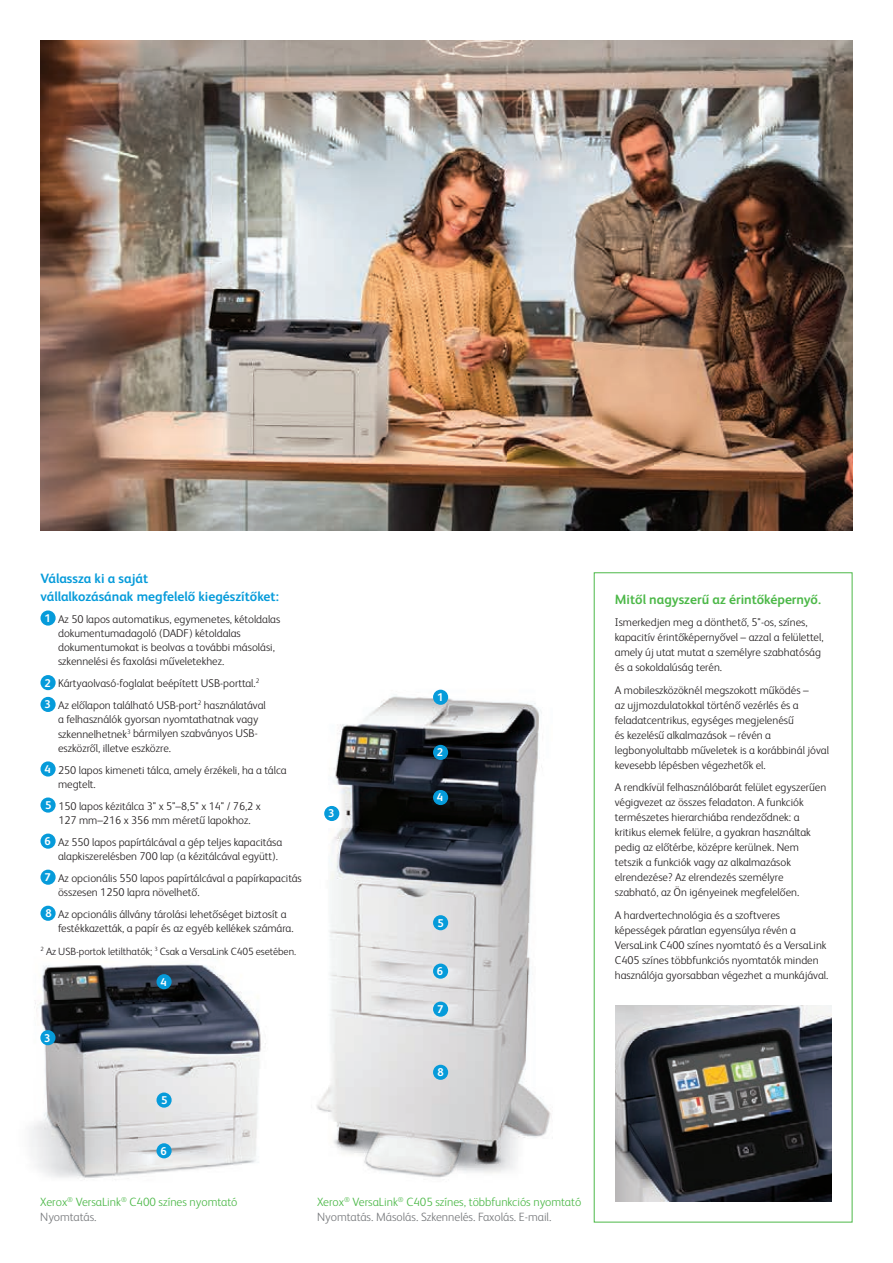
<style>
.page{position:relative;width:893px;height:1263px;background:#fff}
.page>*{position:absolute;margin:0;border:0;box-sizing:border-box;transform-origin:0 0}
.t1{font:700 13.5px/18px "Xerox Sans";color:#069bda}
.t2{font:700 13.5px "Xerox Sans";color:#4cb848}
.t3{font:300 12px/15px "Xerox Sans";color:#4cb848}
.t4{font:300 11.25px/15px "Xerox Sans";color:#231f20}
.t5{font:700 11.25px "Xerox Sans";color:#fff}
.t6{font:300 10.5px "Xerox Sans";letter-spacing:-.005em;color:#231f20}
.s1{font-weight:700;color:#fff}
.s2{color:#76787b}
</style>
<div class="page">
<img style="left:316px;top:669px;width:292px;height:554px">
<div style="left:433px;top:1065px;width:15px;height:15px;background:#069bda;border-radius:50%"></div>
<div style="left:433px;top:1001px;width:15px;height:16px;background:#069bda;border-radius:50%"></div>
<div style="left:433px;top:963px;width:15px;height:16px;background:#069bda;border-radius:50%"></div>
<div style="left:433px;top:915px;width:15px;height:15px;background:#069bda;border-radius:50%"></div>
<div style="left:433px;top:790px;width:15px;height:15px;background:#069bda;border-radius:50%"></div>
<div style="left:324px;top:806px;width:15px;height:15px;background:#069bda;border-radius:50%"></div>
<div style="left:433px;top:745px;width:15px;height:15px;background:#069bda;border-radius:50%"></div>
<div style="left:433px;top:690px;width:15px;height:15px;background:#069bda;border-radius:50%"></div>
<img style="left:30px;top:963px;width:236px;height:216px">
<div style="left:156px;top:1143px;width:16px;height:15px;background:#069bda;border-radius:50%"></div>
<svg style="left:156px;top:1092px;width:16px;height:16px"></svg>
<div style="left:156px;top:974px;width:16px;height:15px;background:#069bda;border-radius:50%"></div>
<div style="left:40px;top:1030px;width:16px;height:15px;background:#069bda;border-radius:50%"></div>
<img style="left:615px;top:1006px;width:216px;height:195px">
<div style="left:594px;top:572px;width:258px;height:650px;border:1px solid #4cb848"></div>
<div style="left:41px;top:610px;width:15px;height:16px;background:#069bda;border-radius:50%"></div>
<div style="left:41px;top:675px;width:15px;height:15px;background:#069bda;border-radius:50%"></div>
<div style="left:41px;top:697px;width:15px;height:15px;background:#069bda;border-radius:50%"></div>
<div style="left:41px;top:761px;width:15px;height:15px;background:#069bda;border-radius:50%"></div>
<div style="left:41px;top:797px;width:15px;height:16px;background:#069bda;border-radius:50%"></div>
<div style="left:41px;top:833px;width:15px;height:16px;background:#069bda;border-radius:50%"></div>
<div style="left:41px;top:870px;width:15px;height:15px;background:#069bda;border-radius:50%"></div>
<div style="left:41px;top:906px;width:15px;height:15px;background:#069bda;border-radius:50%"></div>
<img style="left:40px;top:41px;width:812px;height:489px">
<p class="t1" style="left:40px;top:569px;width:240px">Válassza ki a saját<br>vállalkozásának megfelelő kiegészítőket:</p>
<p class="t4" style="left:58px;top:611px;width:224px;line-height:14.2px;text-indent:-13px"><span class="s1">1</span> Az 50 lapos automatikus, egymenetes, kétoldalas dokumentumadagoló (DADF) kétoldalas dokumentumokat is beolvas a további másolási, szkennelési és faxolási műveletekhez.</p>
<p class="t4" style="left:44px;top:672px;width:223px;line-height:21.8px"><span class="s1">2</span> Kártyaolvasó-foglalat beépített USB-porttal.<sup>2<br></sup><span class="s1">3</span> Az előlapon található USB-port<sup>2</sup> használatával</p>
<p class="t4" style="left:58px;top:712px;width:202px;line-height:14.2px;text-align:justify">a felhasználók gyorsan nyomtathatnak vagy szkennelhetnek<sup>3</sup> bármilyen szabványos USB&shy;eszközről, illetve eszközre.</p>
<p class="t4" style="left:58px;top:762px;width:230px;line-height:14.2px;text-indent:-14px"><span class="s1">4</span> 250 lapos kimeneti tálca, amely érzékeli, ha a tálca megtelt.</p>
<p class="t4" style="left:45px;top:798px;width:217px;line-height:14.2px;text-align:center"><span class="s1">5</span> 150 lapos kézitálca 3" x 5"–8,5" x 14" / 76,2 x<br>127 mm–216 x 356 mm méretű lapokhoz.</p>
<p class="t4" style="left:58px;top:834px;width:226px;line-height:14.2px;text-indent:-14px"><span class="s1">6</span> Az 550 lapos papírtálcával a gép teljes kapacitása alapkiszerelésben 700 lap (a kézitálcával együtt).</p>
<p class="t4" style="left:58px;top:870px;width:245px;line-height:14.2px;text-indent:-13px"><span class="s1">7</span> Az opcionális 550 lapos papírtálcával a papírkapacitás összesen 1250 lapra növelhető.</p>
<p class="t4" style="left:58px;top:906px;width:237px;line-height:14.2px;text-indent:-13px"><span class="s1">8</span> Az opcionális állvány tárolási lehetőséget biztosít a festékkazetták, a papír és az egyéb kellékek számára.</p>
<p class="t6" style="left:40px;top:944px;width:257px"><sup>2</sup> Az USB-portok letilthatók; <sup>3</sup> Csak a VersaLink C405 esetében.</p>
<p class="t5" style="left:44px;top:1030px;width:8px">3</p>
<p class="t5" style="left:160px;top:974px;width:8px">4</p>
<p class="t5" style="left:161px;top:1093px;width:8px">5</p>
<p class="t5" style="left:160px;top:1143px;width:8px">6</p>
<p class="t5" style="left:328px;top:806px;width:8px">3</p>
<p class="t5" style="left:437px;top:690px;width:8px">1</p>
<p class="t5" style="left:437px;top:745px;width:8px">2</p>
<p class="t5" style="left:437px;top:790px;width:8px">4</p>
<p class="t5" style="left:438px;top:915px;width:8px">5</p>
<p class="t5" style="left:437px;top:963px;width:8px">6</p>
<p class="t5" style="left:437px;top:1001px;width:8px">7</p>
<p class="t5" style="left:437px;top:1065px;width:8px">8</p>
<p class="t3" style="left:40px;top:1194px;width:199px">Xerox<sup>®</sup> VersaLink<sup>®</sup> C400 színes nyomtató<br><span class="s2">Nyomtatás.</span></p>
<p class="t3" style="left:317px;top:1194px;width:266px">Xerox<sup>®</sup> VersaLink<sup>®</sup> C405 színes, többfunkciós nyomtató<br><span class="s2">Nyomtatás. Másolás. Szkennelés. Faxolás. E-mail.</span></p>
<p class="t2" style="left:615px;top:590px;width:208px">Mitől nagyszerű az érintőképernyő.</p>
<p class="t4" style="left:615px;top:614px;width:210px">Ismerkedjen meg a dönthető, 5"-os, színes, kapacitív érintőképernyővel – azzal a felülettel, amely új utat mutat a személyre szabhatóság és a sokoldalúság terén.</p>
<p class="t4" style="left:615px;top:682px;width:216px">A mobileszközöknél megszokott működés –<br>az ujjmozdulatokkal történő vezérlés és a feladatcentrikus, egységes megjelenésű<br>és kezelésű alkalmazások – révén a legbonyolultabb műveletek is a korábbinál jóval kevesebb lépésben végezhetők el.</p>
<p class="t4" style="left:615px;top:779px;width:213px">A rendkívül felhasználóbarát felület egyszerűen végigvezet az összes feladaton. A funkciók természetes hierarchiába rendeződnek: a kritikus elemek felülre, a gyakran használtak pedig az előtérbe, középre kerülnek. Nem tetszik a funkciók vagy az alkalmazások elrendezése? Az elrendezés személyre szabható, az Ön igényeinek megfelelően.</p>
<p class="t4" style="left:615px;top:907px;width:215px">A hardvertechnológia és a szoftveres képességek páratlan egyensúlya révén a VersaLink C400 színes nyomtató és a VersaLink C405 színes többfunkciós nyomtatók minden használója gyorsabban végezhet a munkájával.</p>
</div>
